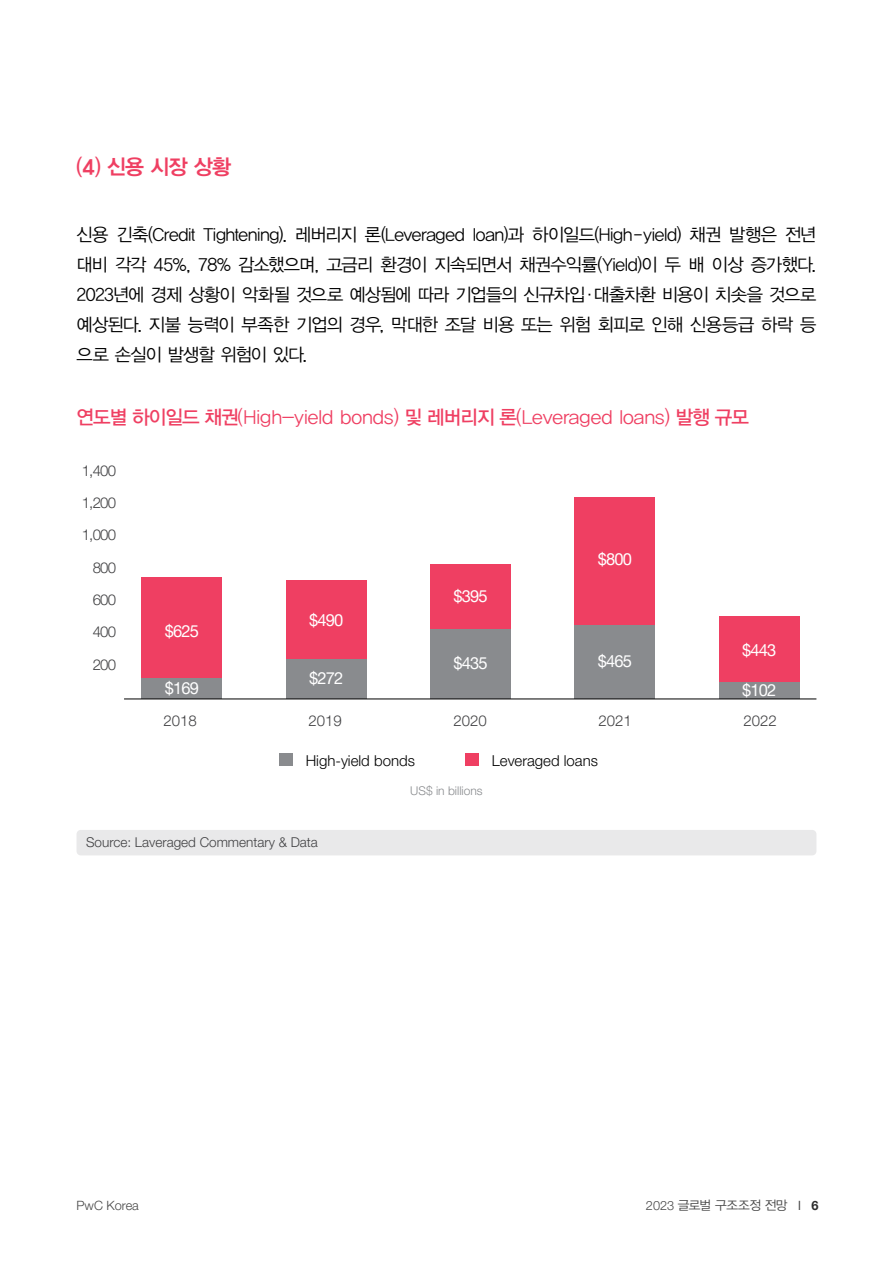
<style>
.page{position:relative;width:893px;height:1263px;background:#fff}
.page>*{position:absolute;margin:0;border:0;box-sizing:border-box;transform-origin:0 0}
.t1{font:21px "YDVYGO34";color:#ef3f62}
.t2{font:19.5px "YDVYGO32";color:#ef3f62}
.t3{font:18px/30px "YDVYGO32";letter-spacing:-.045em;color:#000;text-align:justify}
.t4{font:16.5px "Helvetica Neue LT Pro";letter-spacing:-.05em;color:#fff}
.t5{font:300 15px "Helvetica Neue LT Pro";color:#000}
.t6{font:300 15px/32.2px "Helvetica Neue LT Pro";letter-spacing:-.05em;color:#404042;text-align:right}
.t7{font:300 15px "Helvetica Neue LT Pro";color:#404042}
.t8{font:300 13.5px "Helvetica Neue LT Pro";color:#404042}
.t9{font:12.75px "YDVYGO32";letter-spacing:-.05em;color:#464646}
.t10{font:300 12.75px "Helvetica Neue LT Pro";color:#464646}
.t11{font:300 12px "Helvetica Neue LT Pro";color:#898b8e}
.s1{font-family:"YDVYGO35";font-size:27px}
.s2{font-family:"YDVYGO33"}
.s3{font-family:"Helvetica Neue LT Pro";font-weight:300}
.s4{font-family:"Helvetica Neue LT Pro"}
.s5{font-family:"Helvetica Neue LT Pro";font-weight:700;color:#2d2d2d}
</style>
<div class="page">
<div style="left:77px;top:830px;width:739px;height:25px;background:#e9e9ea;border-radius:4px"></div>
<div style="left:141px;top:677px;width:81px;height:22px;background:#898b8e"></div>
<div style="left:141px;top:576px;width:81px;height:101px;background:#ef3f62"></div>
<div style="left:286px;top:659px;width:81px;height:40px;background:#898b8e"></div>
<div style="left:286px;top:581px;width:81px;height:78px;background:#ef3f62"></div>
<div style="left:430px;top:629px;width:81px;height:70px;background:#898b8e"></div>
<div style="left:430px;top:564px;width:81px;height:65px;background:#ef3f62"></div>
<div style="left:574px;top:625px;width:81px;height:74px;background:#898b8e"></div>
<div style="left:574px;top:497px;width:81px;height:128px;background:#ef3f62"></div>
<div style="left:719px;top:681px;width:81px;height:18px;background:#898b8e"></div>
<div style="left:719px;top:616px;width:81px;height:65px;background:#ef3f62"></div>
<hr style="left:124px;top:698px;width:692px;height:1px;background:#000">
<div style="left:279px;top:754px;width:14px;height:12px;background:#898b8e"></div>
<div style="left:465px;top:754px;width:14px;height:12px;background:#ef3f62"></div>
<p class="t1" style="left:77px;top:152px;width:156px"><span class="s1">⑷</span> 신용 시장 상황</p>
<p class="t3" style="left:77px;top:218px;width:741px">신용 긴축(Credit Tightening). 레버리지 론(Leveraged loan)과 하이일드(High-yield) 채권 발행은 전년 대비 각각 45%, 78% 감소했으며, 고금리 환경이 지속되면서 채권수익률(Yield)이 두 배 이상 증가했다.<br>2023년에 경제 상황이 악화될 것으로 예상됨에 따라 기업들의 신규차입·대출차환 비용이 치솟을 것으로 예상된다. 지불 능력이 부족한 기업의 경우, 막대한 조달 비용 또는 위험 회피로 인해 신용등급 하락 등 으로 손실이 발생할 위험이 있다.</p>
<p class="t2" style="left:77px;top:404px;width:674px"><span class="s2">연도별 하이일드 채권</span>(High-yield bonds) <span class="s2">및 레버리지 론</span>(Leveraged loans) <span class="s2">발행 규모</span></p>
<p class="t6" style="left:82px;top:454px;width:36px">1,400<br>1,200<br>1,000<br>800<br>600<br>400<br>200</p>
<p class="t4" style="left:165px;top:621px;width:36px">$625</p>
<p class="t4" style="left:165px;top:678px;width:36px">$169</p>
<p class="t4" style="left:309px;top:610px;width:36px">$490</p>
<p class="t4" style="left:309px;top:668px;width:36px">$272</p>
<p class="t4" style="left:453px;top:586px;width:36px">$395</p>
<p class="t4" style="left:453px;top:653px;width:36px">$435</p>
<p class="t4" style="left:598px;top:549px;width:36px">$800</p>
<p class="t4" style="left:598px;top:651px;width:36px">$465</p>
<p class="t4" style="left:742px;top:640px;width:36px">$443</p>
<p class="t4" style="left:742px;top:680px;width:36px">$102</p>
<p class="t7" style="left:164px;top:712px;width:35px">2018</p>
<p class="t7" style="left:309px;top:712px;width:35px">2019</p>
<p class="t7" style="left:454px;top:712px;width:35px">2020</p>
<p class="t7" style="left:598px;top:712px;width:35px">2021</p>
<p class="t7" style="left:743px;top:712px;width:35px">2022</p>
<p class="t5" style="left:306px;top:751px;width:111px">High-yield bonds</p>
<p class="t5" style="left:492px;top:751px;width:108px">Leveraged loans</p>
<p class="t11" style="left:410px;top:783px;width:74px">US$ in billions</p>
<p class="t8" style="left:86px;top:834px;width:233px">Source: Laveraged Commentary &amp; Data</p>
<p class="t10" style="left:77px;top:1198px;width:64px">PwC Korea</p>
<p class="t9" style="left:646px;top:1197px;width:174px"><span class="s3">2023</span> 글로벌 구조조정 전망 <span class="s4">l</span> <span class="s5">6</span></p>
</div>
